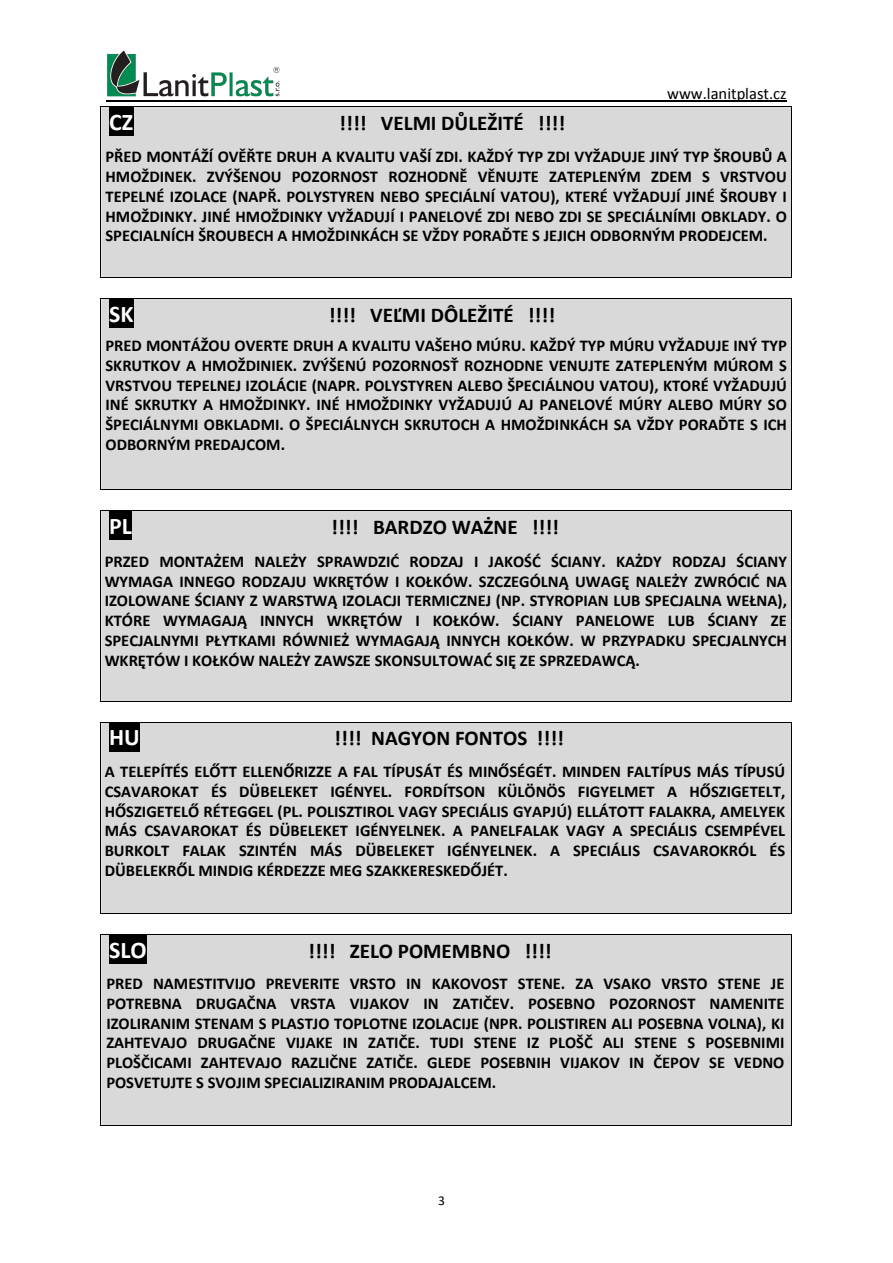
<style>
.page{position:relative;width:893px;height:1263px;background:#fff}
.page>*{position:absolute;margin:0;border:0;box-sizing:border-box;transform-origin:0 0}
.t1{font:700 24px "Calibri";color:#fff}
.t2{font:700 21px "Calibri";color:#000}
.t3{font:700 16.5px/19.8px "Calibri";color:#000;text-align:justify}
.t4{font:16.5px "Calibri";color:#000}
.t5{font:13.5px "Calibri";color:#000}
</style>
<div class="page">
<hr style="left:106px;top:101px;width:681px;height:1px;background:#000">
<div style="left:102px;top:107px;width:689px;height:170px;background:#d9d9d9"></div>
<div style="left:109px;top:107px;width:675px;height:29px;background:#d9d9d9"></div>
<div style="left:109px;top:107px;width:24px;height:29px;background:#000"></div>
<div style="left:109px;top:136px;width:675px;height:20px;background:#d9d9d9"></div>
<div style="left:109px;top:156px;width:675px;height:21px;background:#d9d9d9"></div>
<div style="left:109px;top:177px;width:675px;height:20px;background:#d9d9d9"></div>
<div style="left:109px;top:197px;width:675px;height:20px;background:#d9d9d9"></div>
<div style="left:109px;top:217px;width:675px;height:20px;background:#d9d9d9"></div>
<div style="left:109px;top:237px;width:675px;height:20px;background:#d9d9d9"></div>
<div style="left:109px;top:257px;width:675px;height:20px;background:#d9d9d9"></div>
<hr style="left:101px;top:106px;width:690px;height:1px;background:#000">
<hr style="left:101px;top:107px;width:1px;height:170px;background:#000">
<hr style="left:101px;top:277px;width:690px;height:1px;background:#000">
<hr style="left:791px;top:107px;width:1px;height:170px;background:#000">
<div style="left:102px;top:299px;width:689px;height:190px;background:#d9d9d9"></div>
<div style="left:109px;top:299px;width:675px;height:29px;background:#d9d9d9"></div>
<div style="left:109px;top:299px;width:25px;height:29px;background:#000"></div>
<div style="left:109px;top:328px;width:675px;height:20px;background:#d9d9d9"></div>
<div style="left:109px;top:348px;width:675px;height:20px;background:#d9d9d9"></div>
<div style="left:109px;top:368px;width:675px;height:21px;background:#d9d9d9"></div>
<div style="left:109px;top:389px;width:675px;height:20px;background:#d9d9d9"></div>
<div style="left:109px;top:409px;width:675px;height:20px;background:#d9d9d9"></div>
<div style="left:109px;top:429px;width:675px;height:20px;background:#d9d9d9"></div>
<div style="left:109px;top:449px;width:675px;height:20px;background:#d9d9d9"></div>
<div style="left:109px;top:469px;width:675px;height:20px;background:#d9d9d9"></div>
<hr style="left:101px;top:298px;width:690px;height:1px;background:#000">
<hr style="left:101px;top:299px;width:1px;height:190px;background:#000">
<hr style="left:101px;top:489px;width:690px;height:1px;background:#000">
<hr style="left:791px;top:299px;width:1px;height:190px;background:#000">
<div style="left:102px;top:511px;width:689px;height:190px;background:#d9d9d9"></div>
<div style="left:109px;top:511px;width:675px;height:29px;background:#d9d9d9"></div>
<div style="left:109px;top:511px;width:23px;height:29px;background:#000"></div>
<div style="left:109px;top:540px;width:675px;height:20px;background:#d9d9d9"></div>
<div style="left:109px;top:560px;width:675px;height:20px;background:#d9d9d9"></div>
<div style="left:109px;top:580px;width:675px;height:20px;background:#d9d9d9"></div>
<div style="left:109px;top:600px;width:675px;height:21px;background:#d9d9d9"></div>
<div style="left:109px;top:621px;width:675px;height:20px;background:#d9d9d9"></div>
<div style="left:109px;top:641px;width:675px;height:20px;background:#d9d9d9"></div>
<div style="left:109px;top:661px;width:675px;height:20px;background:#d9d9d9"></div>
<div style="left:109px;top:681px;width:675px;height:20px;background:#d9d9d9"></div>
<hr style="left:101px;top:510px;width:690px;height:1px;background:#000">
<hr style="left:101px;top:511px;width:1px;height:190px;background:#000">
<hr style="left:101px;top:701px;width:690px;height:1px;background:#000">
<hr style="left:791px;top:511px;width:1px;height:190px;background:#000">
<div style="left:102px;top:723px;width:689px;height:190px;background:#d9d9d9"></div>
<div style="left:109px;top:723px;width:675px;height:29px;background:#d9d9d9"></div>
<div style="left:109px;top:723px;width:31px;height:29px;background:#000"></div>
<div style="left:109px;top:752px;width:675px;height:20px;background:#d9d9d9"></div>
<div style="left:109px;top:772px;width:675px;height:20px;background:#d9d9d9"></div>
<div style="left:109px;top:792px;width:675px;height:21px;background:#d9d9d9"></div>
<div style="left:109px;top:813px;width:675px;height:20px;background:#d9d9d9"></div>
<div style="left:109px;top:833px;width:675px;height:20px;background:#d9d9d9"></div>
<div style="left:109px;top:853px;width:675px;height:20px;background:#d9d9d9"></div>
<div style="left:109px;top:873px;width:675px;height:20px;background:#d9d9d9"></div>
<div style="left:109px;top:893px;width:675px;height:20px;background:#d9d9d9"></div>
<hr style="left:101px;top:722px;width:690px;height:1px;background:#000">
<hr style="left:101px;top:723px;width:1px;height:190px;background:#000">
<hr style="left:101px;top:913px;width:690px;height:1px;background:#000">
<hr style="left:791px;top:723px;width:1px;height:190px;background:#000">
<div style="left:102px;top:935px;width:689px;height:190px;background:#d9d9d9"></div>
<div style="left:109px;top:935px;width:675px;height:29px;background:#d9d9d9"></div>
<div style="left:109px;top:935px;width:38px;height:29px;background:#000"></div>
<div style="left:109px;top:964px;width:675px;height:20px;background:#d9d9d9"></div>
<div style="left:109px;top:984px;width:675px;height:20px;background:#d9d9d9"></div>
<div style="left:109px;top:1004px;width:675px;height:20px;background:#d9d9d9"></div>
<div style="left:109px;top:1024px;width:675px;height:21px;background:#d9d9d9"></div>
<div style="left:109px;top:1045px;width:675px;height:20px;background:#d9d9d9"></div>
<div style="left:109px;top:1065px;width:675px;height:20px;background:#d9d9d9"></div>
<div style="left:109px;top:1085px;width:675px;height:20px;background:#d9d9d9"></div>
<div style="left:109px;top:1105px;width:675px;height:20px;background:#d9d9d9"></div>
<hr style="left:101px;top:934px;width:690px;height:1px;background:#000">
<hr style="left:101px;top:935px;width:1px;height:190px;background:#000">
<hr style="left:101px;top:1125px;width:690px;height:1px;background:#000">
<hr style="left:791px;top:935px;width:1px;height:190px;background:#000">
<img style="left:108px;top:51px;width:172px;height:46px">
<h1 class="t1" style="left:109px;top:112px;width:26px">CZ</h1>
<p class="t2" style="left:339px;top:114px;width:228px">!!!! VELMI DŮLEŽITÉ !!!!</p>
<p class="t4" style="left:667px;top:87px;width:121px">www.lanitplast.cz</p>
<p class="t3" style="left:106px;top:147px;width:683px">PŘED MONTÁŽÍ OVĚŘTE DRUH A KVALITU VAŠÍ ZDI. KAŽDÝ TYP ZDI VYŽADUJE JINÝ TYP ŠROUBŮ A HMOŽDINEK. ZVÝŠENOU POZORNOST ROZHODNĚ VĚNUJTE ZATEPLENÝM ZDEM S VRSTVOU TEPELNÉ IZOLACE (NAPŘ. POLYSTYREN NEBO SPECIÁLNÍ VATOU), KTERÉ VYŽADUJÍ JINÉ ŠROUBY I HMOŽDINKY. JINÉ HMOŽDINKY VYŽADUJÍ I PANELOVÉ ZDI NEBO ZDI SE SPECIÁLNÍMI OBKLADY. O SPECIALNÍCH ŠROUBECH A HMOŽDINKÁCH SE VŽDY PORAĎTE S JEJICH ODBORNÝM PRODEJCEM.</p>
<h1 class="t1" style="left:109px;top:304px;width:26px">SK</h1>
<p class="t2" style="left:329px;top:306px;width:228px">!!!! VEĽMI DÔLEŽITÉ !!!!</p>
<p class="t3" style="left:106px;top:335px;width:683px">PRED MONTÁŽOU OVERTE DRUH A KVALITU VAŠEHO MÚRU. KAŽDÝ TYP MÚRU VYŽADUJE INÝ TYP SKRUTKOV A HMOŽDINIEK. ZVÝŠENÚ POZORNOSŤ ROZHODNE VENUJTE ZATEPLENÝM MÚROM S VRSTVOU TEPELNEJ IZOLÁCIE (NAPR. POLYSTYREN ALEBO ŠPECIÁLNOU VATOU), KTORÉ VYŽADUJÚ INÉ SKRUTKY A HMOŽDINKY. INÉ HMOŽDINKY VYŽADUJÚ AJ PANELOVÉ MÚRY ALEBO MÚRY SO ŠPECIÁLNYMI OBKLADMI. O ŠPECIÁLNYCH SKRUTOCH A HMOŽDINKÁCH SA VŽDY PORAĎTE S ICH ODBORNÝM PREDAJCOM.</p>
<h1 class="t1" style="left:109px;top:516px;width:24px">PL</h1>
<p class="t2" style="left:331px;top:518px;width:229px">!!!! BARDZO WAŻNE !!!!</p>
<p class="t3" style="left:105px;top:551px;width:684px">PRZED MONTAŻEM NALEŻY SPRAWDZIĆ RODZAJ I JAKOŚĆ ŚCIANY. KAŻDY RODZAJ ŚCIANY WYMAGA INNEGO RODZAJU WKRĘTÓW I KOŁKÓW. SZCZEGÓLNĄ UWAGĘ NALEŻY ZWRÓCIĆ NA IZOLOWANE ŚCIANY Z WARSTWĄ IZOLACJI TERMICZNEJ (NP. STYROPIAN LUB SPECJALNA WEŁNA), KTÓRE WYMAGAJĄ INNYCH WKRĘTÓW I KOŁKÓW. ŚCIANY PANELOWE LUB ŚCIANY ZE SPECJALNYMI PŁYTKAMI RÓWNIEŻ WYMAGAJĄ INNYCH KOŁKÓW. W PRZYPADKU SPECJALNYCH WKRĘTÓW I KOŁKÓW NALEŻY ZAWSZE SKONSULTOWAĆ SIĘ ZE SPRZEDAWCĄ.</p>
<h1 class="t1" style="left:109px;top:727px;width:32px">HU</h1>
<p class="t2" style="left:334px;top:730px;width:231px">!!!! NAGYON FONTOS !!!!</p>
<p class="t3" style="left:105px;top:761px;width:682px">A TELEPÍTÉS ELŐTT ELLENŐRIZZE A FAL TÍPUSÁT ÉS MINŐSÉGÉT. MINDEN FALTÍPUS MÁS TÍPUSÚ CSAVAROKAT ÉS DÜBELEKET IGÉNYEL. FORDÍTSON KÜLÖNÖS FIGYELMET A HŐSZIGETELT, HŐSZIGETELŐ RÉTEGGEL (PL. POLISZTIROL VAGY SPECIÁLIS GYAPJÚ) ELLÁTOTT FALAKRA, AMELYEK MÁS CSAVAROKAT ÉS DÜBELEKET IGÉNYELNEK. A PANELFALAK VAGY A SPECIÁLIS CSEMPÉVEL BURKOLT FALAK SZINTÉN MÁS DÜBELEKET IGÉNYELNEK. A SPECIÁLIS CSAVAROKRÓL ÉS DÜBELEKRŐL MINDIG KÉRDEZZE MEG SZAKKERESKEDŐJÉT.</p>
<h1 class="t1" style="left:109px;top:939px;width:39px">SLO</h1>
<p class="t2" style="left:308px;top:942px;width:245px">!!!! ZELO POMEMBNO !!!!</p>
<p class="t3" style="left:106px;top:973px;width:680px">PRED NAMESTITVIJO PREVERITE VRSTO IN KAKOVOST STENE. ZA VSAKO VRSTO STENE JE POTREBNA DRUGAČNA VRSTA VIJAKOV IN ZATIČEV. POSEBNO POZORNOST NAMENITE IZOLIRANIM STENAM S PLASTJO TOPLOTNE IZOLACIJE (NPR. POLISTIREN ALI POSEBNA VOLNA), KI ZAHTEVAJO DRUGAČNE VIJAKE IN ZATIČE. TUDI STENE IZ PLOŠČ ALI STENE S POSEBNIMI PLOŠČICAMI ZAHTEVAJO RAZLIČNE ZATIČE. GLEDE POSEBNIH VIJAKOV IN ČEPOV SE VEDNO POSVETUJTE S SVOJIM SPECIALIZIRANIM PRODAJALCEM.</p>
<p class="t5" style="left:438px;top:1191px;width:8px">3</p>
</div>
